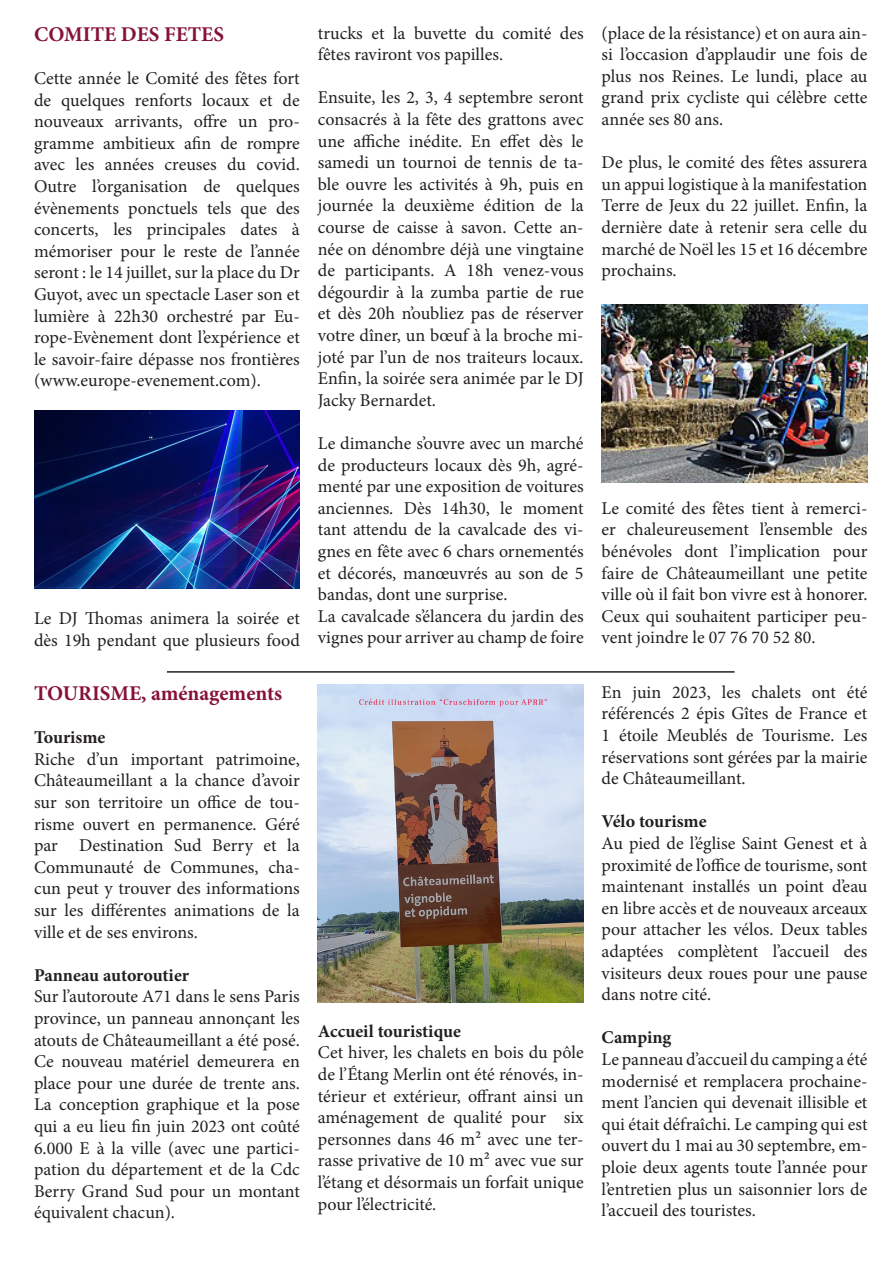
<style>
.page{position:relative;width:893px;height:1263px;background:#fff}
.page>*{position:absolute;margin:0;border:0;box-sizing:border-box;transform-origin:0 0}
.t1{font:700 21px "Minion Pro";color:#86113a}
.t2{font:18px/21.6px "Minion Pro";color:#231f20;text-align:justify}
.t3{font:700 18px "Minion Pro";letter-spacing:-.005em;color:#231f20}
</style>
<div class="page">
<img style="left:602px;top:304px;width:265px;height:179px">
<img style="left:34px;top:410px;width:266px;height:179px">
<img style="left:318px;top:685px;width:266px;height:317px">
<hr style="left:167px;top:671px;width:568px;height:2px;background:#231f20">
<p class="t1" style="left:34px;top:19px;width:192px">COMITE DES FETES</p>
<p class="t2" style="left:34px;top:68px;width:267px">Cette année le Comité des fêtes fort de quelques renforts locaux et de nouveaux arrivants, offre un pro&shy;gramme ambitieux afin de rompre avec les années creuses du covid.<br>Outre l’organisation de quelques évènements ponctuels tels que des concerts, les principales dates à mémoriser pour le reste de l’année seront : le 14 juillet, sur la place du Dr Guyot, avec un spectacle Laser son et lumière à 22h30 orchestré par Eu&shy;rope-Evènement dont l’expérience et le savoir-faire dépasse nos frontières (www.europe-evenement.com).</p>
<p class="t2" style="left:34px;top:608px;width:267px">Le DJ Thomas animera la soirée et dès 19h pendant que plusieurs food</p>
<p class="t1" style="left:34px;top:678px;width:250px">TOURISME, aménagements</p>
<p class="t3" style="left:34px;top:725px;width:73px">Tourisme</p>
<p class="t2" style="left:34px;top:748px;width:267px">Riche d’un important patrimoine, Châteaumeillant a la chance d’avoir sur son territoire un office de tou&shy;risme ouvert en permanence. Géré par Destination Sud Berry et la Communauté de Communes, cha&shy;cun peut y trouver des informations sur les différentes animations de la ville et de ses environs.</p>
<p class="t3" style="left:34px;top:962px;width:157px">Panneau autoroutier</p>
<p class="t2" style="left:34px;top:986px;width:267px">Sur l’autoroute A71 dans le sens Paris province, un panneau annonçant les atouts de Châteaumeillant a été posé.<br>Ce nouveau matériel demeurera en place pour une durée de trente ans.<br>La conception graphique et la pose qui a eu lieu fin juin 2023 ont coûté 6.000 E à la ville (avec une partici&shy;pation du département et de la Cdc Berry Grand Sud pour un montant équivalent chacun).</p>
<p class="t2" style="left:318px;top:22px;width:267px">trucks et la buvette du comité des fêtes raviront vos papilles.</p>
<p class="t2" style="left:318px;top:87px;width:267px">Ensuite, les 2, 3, 4 septembre seront consacrés à la fête des grattons avec une affiche inédite. En effet dès le samedi un tournoi de tennis de ta&shy;ble ouvre les activités à 9h, puis en journée la deuxième édition de la course de caisse à savon. Cette an&shy;née on dénombre déjà une vingtaine de participants. A 18h venez-vous dégourdir à la zumba partie de rue et dès 20h n’oubliez pas de réserver votre dîner, un bœuf à la broche mi&shy;joté par l’un de nos traiteurs locaux.<br>Enfin, la soirée sera animée par le DJ Jacky Bernardet.</p>
<p class="t2" style="left:318px;top:433px;width:267px">Le dimanche s’ouvre avec un marché de producteurs locaux dès 9h, agré&shy;menté par une exposition de voitures anciennes. Dès 14h30, le moment tant attendu de la cavalcade des vi&shy;gnes en fête avec 6 chars ornementés et décorés, manœuvrés au son de 5 bandas, dont une surprise.</p>
<p class="t2" style="left:318px;top:605px;width:267px">La cavalcade s’élancera du jardin des vignes pour arriver au champ de foire</p>
<p class="t3" style="left:318px;top:1018px;width:145px">Accueil touristique</p>
<p class="t2" style="left:318px;top:1042px;width:267px">Cet hiver, les chalets en bois du pôle de l’Étang Merlin ont été rénovés, in&shy;térieur et extérieur, offrant ainsi un aménagement de qualité pour six personnes dans 46 m² avec une ter&shy;rasse privative de 10 m² avec vue sur l’étang et désormais un forfait unique pour l’électricité.</p>
<p class="t2" style="left:602px;top:22px;width:267px">(place de la résistance) et on aura ain&shy;si l’occasion d’applaudir une fois de plus nos Reines. Le lundi, place au grand prix cycliste qui célèbre cette année ses 80 ans.</p>
<p class="t2" style="left:602px;top:152px;width:267px">De plus, le comité des fêtes assurera un appui logistique à la manifestation Terre de Jeux du 22 juillet. Enfin, la dernière date à retenir sera celle du marché de Noël les 15 et 16 décembre prochains.</p>
<p class="t2" style="left:602px;top:497px;width:267px">Le comité des fêtes tient à remerci&shy;er chaleureusement l’ensemble des bénévoles dont l’implication pour faire de Châteaumeillant une petite ville où il fait bon vivre est à honorer.<br>Ceux qui souhaitent participer peu&shy;vent joindre le 07 76 70 52 80.</p>
<p class="t2" style="left:602px;top:681px;width:267px">En juin 2023, les chalets ont été référencés 2 épis Gîtes de France et 1 étoile Meublés de Tourisme. Les réservations sont gérées par la mairie de Châteaumeillant.</p>
<p class="t3" style="left:602px;top:809px;width:107px">Vélo tourisme</p>
<p class="t2" style="left:602px;top:832px;width:267px">Au pied de l’église Saint Genest et à proximité de l’office de tourisme, sont maintenant installés un point d’eau en libre accès et de nouveaux arceaux pour attacher les vélos. Deux tables adaptées complètent l’accueil des visiteurs deux roues pour une pause dans notre cité.</p>
<p class="t3" style="left:602px;top:1025px;width:71px">Camping</p>
<p class="t2" style="left:602px;top:1048px;width:267px">Le panneau d’accueil du camping a été modernisé et remplacera prochaine&shy;ment l’ancien qui devenait illisible et qui était défraîchi. Le camping qui est ouvert du 1 mai au 30 septembre, em&shy;ploie deux agents toute l’année pour l’entretien plus un saisonnier lors de l’accueil des touristes.</p>
</div>
